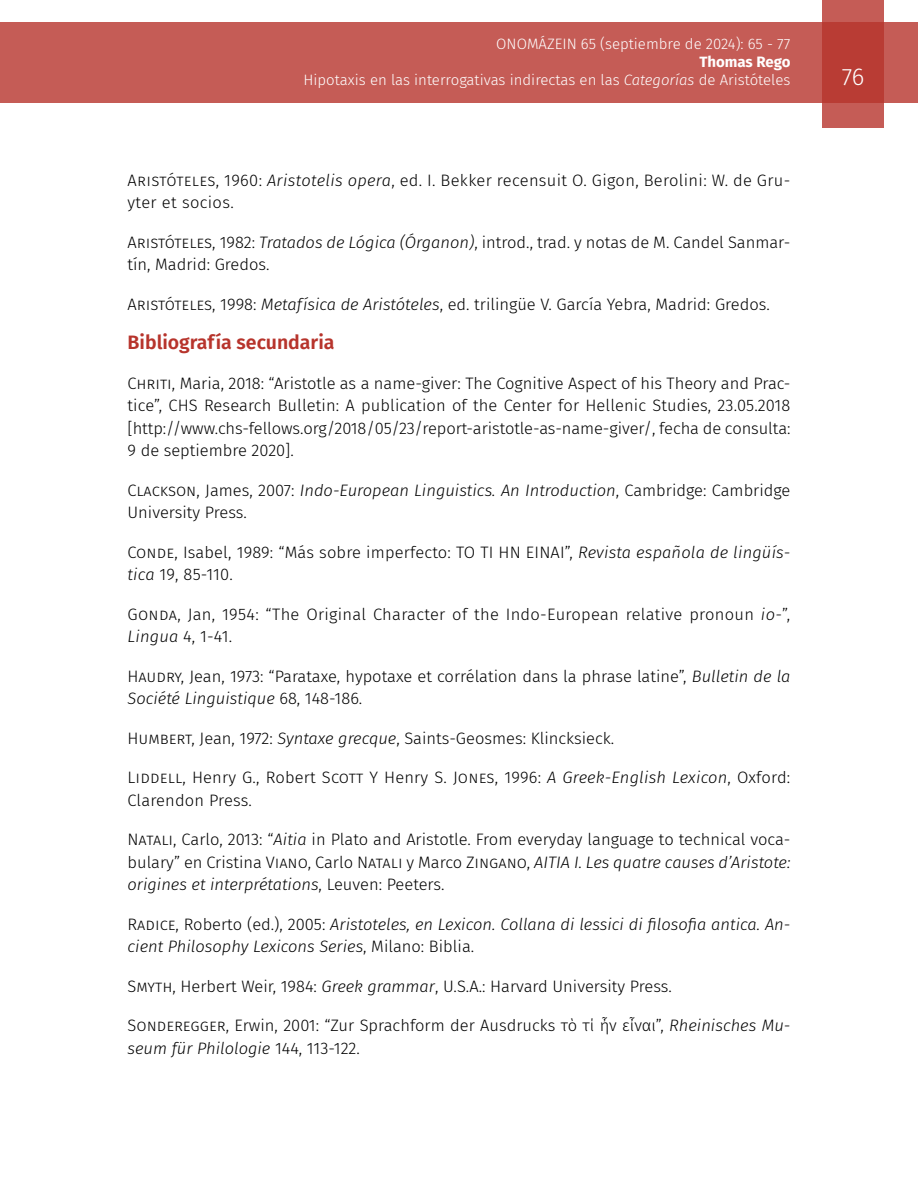
<style>
.page{position:relative;width:918px;height:1188px;background:#fff}
.page>*{position:absolute;margin:0;border:0;box-sizing:border-box;transform-origin:0 0}
.t1{font:300 24px "Fira Sans";color:#fff}
.t2{font:600 19.5px "Fira Sans";color:#b7342c}
.t3{font:300 16.5px/22.5px "Fira Sans";color:#000}
.t4{font:300 16.5px/22.5px "Fira Sans";letter-spacing:.02em;color:#000}
.t5{font:italic 300 16.5px/22.5px "Fira Sans";color:#000}
.t6{font:300 15px/18px "Fira Sans";color:#fff;text-align:right}
.s1{font-weight:700}
.s2{font-style:italic}
.s3{font-style:normal}
</style>
<div class="page">
<div style="left:0;top:23px;width:918px;height:80px;background:#c55c56"></div>
<svg style="left:822px;top:0;width:62px;height:128px;background:#bd4740"></svg>
<p class="t6" style="left:496px;top:35px;width:296px">ONOMÁZEIN 65 (septiembre de 2024): 65 - 77</p>
<p class="t6" style="left:304px;top:53px;width:488px"><span class="s1">Thomas Rego<br></span>Hipotaxis en las interrogativas indirectas en las <span class="s2">Categorías</span> de Aristóteles</p>
<p class="t4" style="left:128px;top:168px;width:664px">Aristóteles, 1960: <span class="s2">Aristotelis opera</span>, ed. I. Bekker recensuit O. Gigon, Berolini: W. de Gru&shy;yter et socios.</p>
<p class="t3" style="left:128px;top:230px;width:664px">Aristóteles, 1982: <span class="s2">Tratados de Lógica (Órganon)</span>, introd., trad. y notas de M. Candel Sanmar&shy;tín, Madrid: Gredos.</p>
<p class="t3" style="left:128px;top:292px;width:644px">Aristóteles, 1998: <span class="s2">Metafísica de Aristóteles</span>, ed. trilingüe V. García Yebra, Madrid: Gredos.</p>
<p class="t2" style="left:128px;top:326px;width:208px">Bibliografía secundaria</p>
<p class="t3" style="left:128px;top:371px;width:664px;text-align:justify">Chriti, Maria, 2018: “Aristotle as a name-giver: The Cognitive Aspect of his Theory and Prac&shy;tice”, CHS Research Bulletin: A publication of the Center for Hellenic Studies, 23.05.2018 [http://www.chs-fellows.org/2018/05/23/report-aristotle-as-name-giver/, fecha de consulta:<br>9 de septiembre 2020].</p>
<p class="t3" style="left:128px;top:478px;width:664px">Clackson, James, 2007: <span class="s2">Indo-European Linguistics. An Introduction</span>, Cambridge: Cambridge<br>University Press.</p>
<p class="t3" style="left:128px;top:540px;width:664px">Conde, Isabel, 1989: “Más sobre imperfecto: ΤΟ ΤΙ ΗΝ ΕΙΝΑΙ”, <span class="s2">Revista española de lingüís&shy;tica</span> 19, 85-110.</p>
<p class="t4" style="left:128px;top:602px;width:664px">Gonda, Jan, 1954: “The Original Character of the Indo-European relative pronoun <span class="s2">io-</span>”,<br><span class="s2">Lingua</span> 4, 1-41.</p>
<p class="t3" style="left:128px;top:664px;width:664px">Haudry, Jean, 1973: “Parataxe, hypotaxe et corrélation dans la phrase latine”, <span class="s2">Bulletin de la<br>Société Linguistique</span> 68, 148-186.</p>
<p class="t3" style="left:128px;top:727px;width:488px">Humbert, Jean, 1972: <span class="s2">Syntaxe grecque</span>, Saints-Geosmes: Klincksieck.</p>
<p class="t3" style="left:128px;top:766px;width:664px">Liddell, Henry G., Robert Scott Y Henry S. Jones, 1996: <span class="s2">A Greek-English Lexicon</span>, Oxford:<br>Clarendon Press.</p>
<p class="t3" style="left:128px;top:828px;width:664px;text-align:justify">Natali, Carlo, 2013: “<span class="s2">Aitia</span> in Plato and Aristotle. From everyday language to technical voca&shy;bulary” en Cristina Viano, Carlo Natali y Marco Zingano, <span class="s2">AITIA I. Les quatre causes d’Aristote: origines et interprétations</span>, Leuven: Peeters.</p>
<p class="t5" style="left:128px;top:913px;width:664px"><span class="s3">Radice, Roberto (ed.), 2005:</span> Aristoteles, en Lexicon. Collana di lessici di filosofia antica. An&shy;cient Philosophy Lexicons Series<span class="s3">, Milano: Biblia.</span></p>
<p class="t3" style="left:128px;top:975px;width:546px">Smyth, Herbert Weir, 1984: <span class="s2">Greek grammar</span>, U.S.A.: Harvard University Press.</p>
<p class="t3" style="left:128px;top:1014px;width:664px">Sonderegger, Erwin, 2001: “Zur Sprachform der Ausdrucks τὸ τί ἦν εἶναι”, <span class="s2">Rheinisches Mu&shy;seum für Philologie</span> 144, 113-122.</p>
<h1 class="t1" style="left:842px;top:60px;width:24px">76</h1>
</div>
